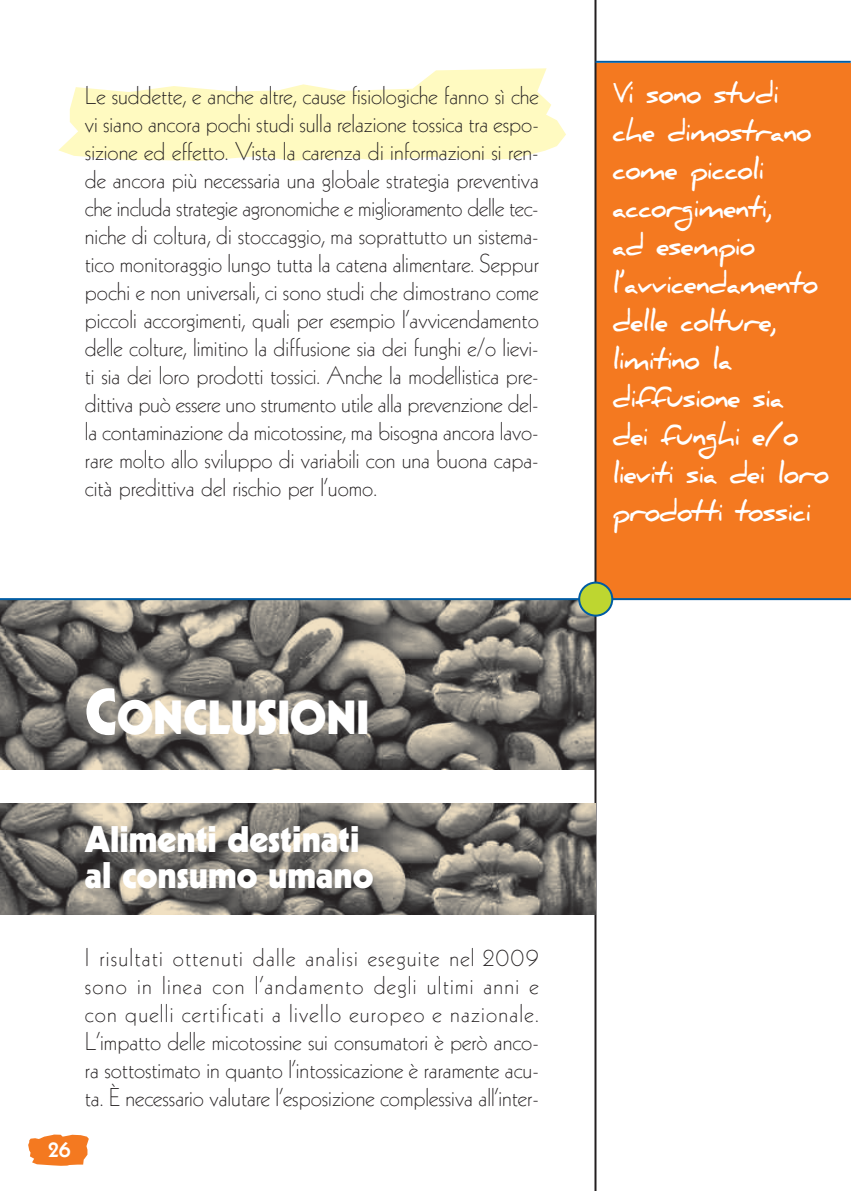
<style>
.page{position:relative;width:851px;height:1191px;background:#fff}
.page>*{position:absolute;margin:0;border:0;box-sizing:border-box;transform-origin:0 0}
.t1{font:900 46.4px "Kabel";color:#fff}
.t2{font:900 36px/36px "Kabel";color:#fff}
.t3{font:700 28px/38px "Daniel";letter-spacing:-.03em;color:#fff;scale:.9 1}
.t4{font:300 25px/28px "Kabel";color:#231f20;text-align:justify}
.t5{font:800 24px "Kabel";color:#fff}
.s1{font-size:62px}
</style>
<div class="page">
<div style="left:595px;top:63px;width:255px;height:535px;background:#f47920"></div>
<svg style="left:58px;top:68px;width:508px;height:93px;fill:#fffac1"></svg>
<img style="left:0;top:600px;width:594px;height:169px">
<hr style="left:594px;top:0;width:2px;height:1191px;background:#231f20">
<hr style="left:0;top:598px;width:850px;height:2px;background:#005ca3">
<svg style="left:578px;top:581px;width:35px;height:35px"></svg>
<svg style="left:28px;top:1134px;width:61px;height:31px;background:#f58d42"></svg>
<hr style="left:595px;top:61px;width:255px;height:2px;background:#005ca3">
<img style="left:0;top:803px;width:595px;height:111px">
<p class="t4" style="left:85px;top:82px;width:455px">Le suddette, e anche altre, cause fisiologiche fanno sì che vi siano ancora pochi studi sulla relazione tossica tra espo&shy;sizione ed effetto. Vista la carenza di informazioni si ren&shy;de ancora più necessaria una globale strategia preventiva che includa strategie agronomiche e miglioramento delle tec&shy;niche di coltura, di stoccaggio, ma soprattutto un sistema&shy;tico monitoraggio lungo tutta la catena alimentare. Seppur pochi e non universali, ci sono studi che dimostrano come piccoli accorgimenti, quali per esempio l’avvicendamento delle colture, limitino la diffusione sia dei funghi e/o lievi&shy;ti sia dei loro prodotti tossici. Anche la modellistica pre&shy;dittiva può essere uno strumento utile alla prevenzione del&shy;la contaminazione da micotossine, ma bisogna ancora lavo&shy;rare molto allo sviluppo di variabili con una buona capa&shy;cità predittiva del rischio per l’uomo.</p>
<h1 class="t1" style="left:85px;top:700px;width:286px"><span class="s1">C</span>ONCLUSIONI</h1>
<h2 class="t2" style="left:85px;top:824px;width:290px">Alimenti destinati al consumo umano</h2>
<p class="t5" style="left:48px;top:1139px;width:24px">26</p>
<p class="t4" style="left:85px;top:945px;width:455px">I risultati ottenuti dalle analisi eseguite nel 2009 sono in linea con l’andamento degli ultimi anni e con quelli certificati a livello europeo e nazionale.<br>L’impatto delle micotossine sui consumatori è però anco&shy;ra sottostimato in quanto l’intossicazione è raramente acu&shy;ta. È necessario valutare l’esposizione complessiva all’inter-</p>
<p class="t3" style="left:612px;top:74px;width:242px">Vi sono studi<br>che dimostrano come piccoli accorgimenti,<br>ad esempio l’avvicendamento delle colture, limitino la diffusione sia<br>dei funghi e/o lieviti sia dei loro prodotti tossici</p>
</div>
